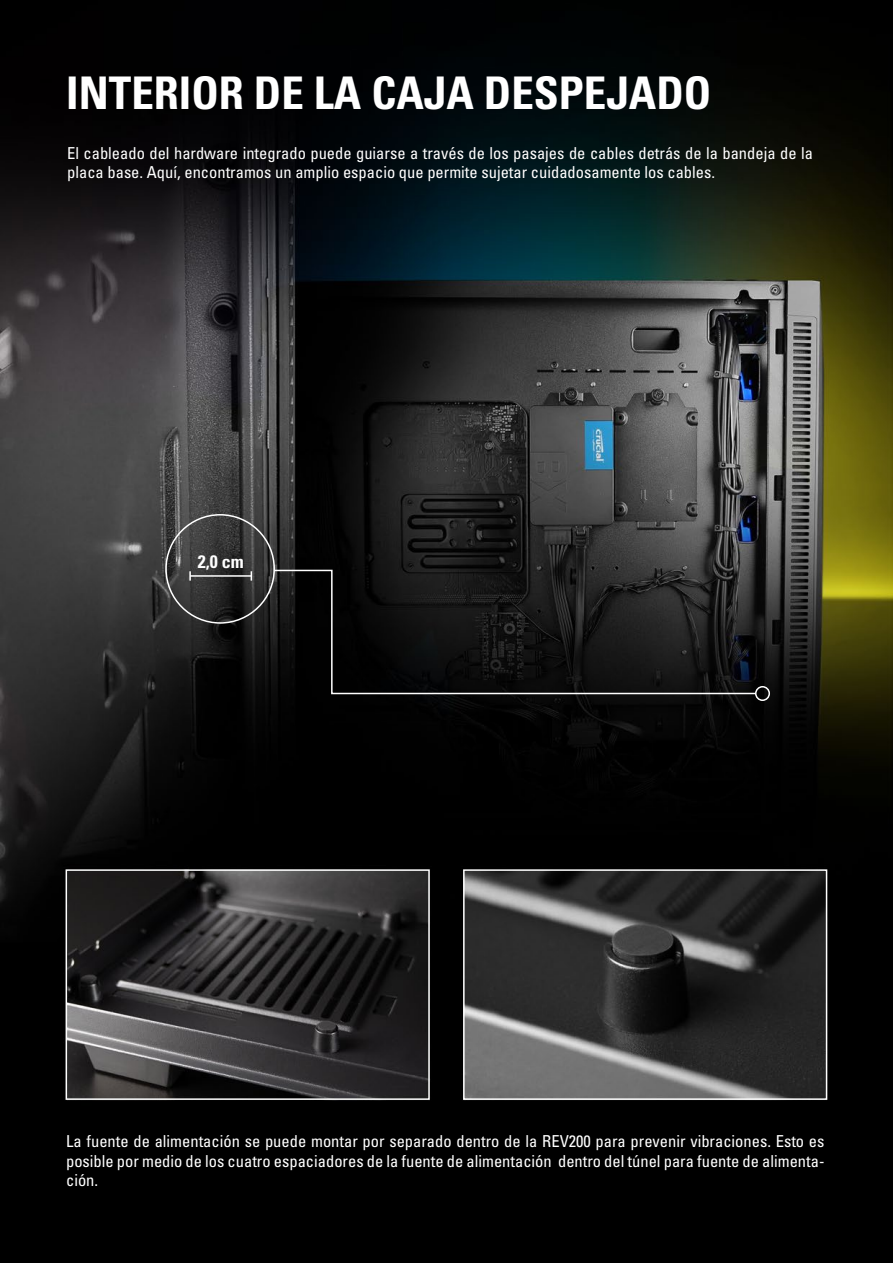
<style>
.page{position:relative;width:893px;height:1263px;background:#fff}
.page>*{position:absolute;margin:0;border:0;box-sizing:border-box;transform-origin:0 0}
.t1{font:700 condensed 45px "Univers";color:#fff}
.t2{font:700 condensed 18px "Univers";color:#fff}
.t3{font:condensed 16.5px/19.5px "Univers";color:#fff}
</style>
<div class="page">
<img style="left:0;top:0;width:893px;height:1263px">
<div style="left:755px;top:686px;width:15px;height:15px;border:2px solid #fff;border-radius:50%"></div>
<div style="left:165px;top:514px;width:110px;height:110px;border:2px solid #fff;border-radius:50%"></div>
<svg style="left:273px;top:569px;width:484px;height:126px;background:#171717"></svg>
<svg style="left:189px;top:571px;width:2px;height:10px"></svg>
<hr style="left:190px;top:575px;width:61px;height:2px;background:#fff">
<div style="left:66px;top:869px;width:364px;height:231px;border:2px solid #fff"></div>
<div style="left:463px;top:869px;width:364px;height:231px;border:2px solid #fff"></div>
<h1 class="t1" style="left:66px;top:65px;width:647px">INTERIOR DE LA CAJA DESPEJADO</h1>
<p class="t3" style="left:67px;top:143px;width:747px">El cableado del hardware integrado puede guiarse a través de los pasajes de cables detrás de la bandeja de la placa base. Aquí, encontramos un amplio espacio que permite sujetar cuidadosamente los cables.</p>
<p class="t2" style="left:198px;top:550px;width:47px">2,0 cm</p>
<p class="t3" style="left:66px;top:1131px;width:760px;text-align:justify">La fuente de alimentación se puede montar por separado dentro de la REV200 para prevenir vibraciones. Esto es posible por medio de los cuatro espaciadores de la fuente de alimentación dentro del túnel para fuente de alimenta&shy;ción.</p>
</div>
